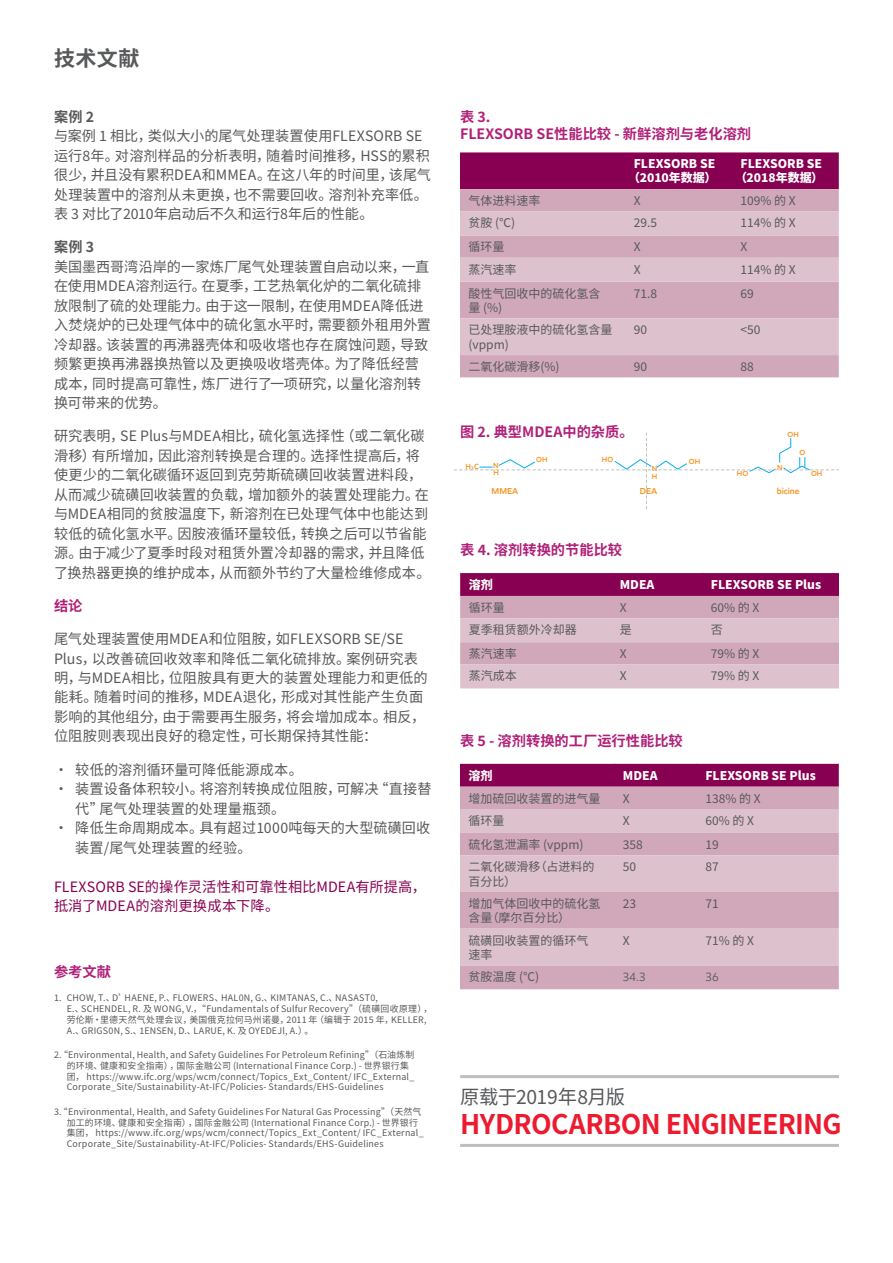
<style>
.page{position:relative;width:893px;height:1263px;background:#fff}
.page>*{position:absolute;margin:0;border:0;box-sizing:border-box;transform-origin:0 0}
.t1{font:700 27px "Source Han Sans SC";letter-spacing:-.025em;color:#ed1b2f}
.t2{font:700 21px "Source Han Sans SC";color:#58595b}
.t3{font:19.5px "Source Han Sans SC";letter-spacing:-.02em;color:#58595b}
.t4{font:14.25px/19.5px "Source Han Sans SC";letter-spacing:.005em;color:#58595b}
.t5{font:700 14.25px/17.1px "Source Han Sans SC";color:#b02078}
.t6{font:14.25px/19.5px "Source Han Sans SC";letter-spacing:.005em;color:#870051}
.t7{font:700 14.25px "Source Han Sans SC";color:#58595b}
.t8{font:12px/14.4px "Source Han Sans SC";color:#58595b}
.t9{font:800 12px/14.4px "Source Han Sans SC";color:#fff;text-align:center}
.t10{font:12px "E Mprint";color:#58595b}
.t11{font:9px/10.8px "Source Han Sans SC";letter-spacing:.02em;color:#58595b}
.t12{font:600 8.7px "E Mprint";color:#f7941e}
.t13{font:600 7.5px/7.5px "E Mprint";color:#f7941e}
</style>
<div class="page">
<div style="left:460px;top:152px;width:379px;height:37px;background:#870051"></div>
<div style="left:460px;top:189px;width:379px;height:188px;background:#d0a8b9"></div>
<svg style="left:460px;top:211px;width:379px;height:144px;background:#d7b7c5"></svg>
<svg style="left:454px;top:432px;width:385px;height:77px"></svg>
<svg style="left:460px;top:573px;width:379px;height:115px;background:#c791ad"></svg>
<div style="left:460px;top:764px;width:379px;height:23px;background:#870051"></div>
<div style="left:460px;top:787px;width:379px;height:202px;background:#d0a8b9"></div>
<svg style="left:460px;top:809px;width:379px;height:156px;background:#d8b7c5"></svg>
<hr style="left:460px;top:1144px;width:379px;height:3px;background:#bcbec0">
<hr style="left:460px;top:1075px;width:379px;height:3px;background:#bcbec0">
<h2 class="t2" style="left:54px;top:47px;width:87px">技术文献</h2>
<p class="t7" style="left:54px;top:109px;width:42px">案例 2</p>
<p class="t4" style="left:54px;top:127px;width:378px">与案例 1 相比，类似大小的尾气处理装置使用FLEXSORB SE运行8年。对溶剂样品的分析表明，随着时间推移，HSS的累积很少，并且没有累积DEA和MMEA。在这八年的时间里，该尾气处理装置中的溶剂从未更换，也不需要回收。溶剂补充率低。表 3 对比了2010年启动后不久和运行8年后的性能。</p>
<p class="t7" style="left:54px;top:239px;width:42px">案例 3</p>
<p class="t4" style="left:54px;top:257px;width:378px">美国墨西哥湾沿岸的一家炼厂尾气处理装置自启动以来，一直在使用MDEA溶剂运行。在夏季，工艺热氧化炉的二氧化硫排放限制了硫的处理能力。由于这一限制，在使用MDEA降低进入焚烧炉的已处理气体中的硫化氢水平时，需要额外租用外置冷却器。该装置的再沸器壳体和吸收塔也存在腐蚀问题，导致频繁更换再沸器换热管以及更换吸收塔壳体。为了降低经营成本，同时提高可靠性，炼厂进行了一项研究，以量化溶剂转换可带来的优势。</p>
<p class="t4" style="left:54px;top:427px;width:378px">研究表明，SE Plus与MDEA相比，硫化氢选择性（或二氧化碳滑移）有所增加，因此溶剂转换是合理的。选择性提高后，将使更少的二氧化碳循环返回到克劳斯硫磺回收装置进料段，从而减少硫磺回收装置的负载，增加额外的装置处理能力。在与MDEA相同的贫胺温度下，新溶剂在已处理气体中也能达到较低的硫化氢水平。因胺液循环量较低，转换之后可以节省能源。由于减少了夏季时段对租赁外置冷却器的需求，并且降低了换热器更换的维护成本，从而额外节约了大量检维修成本。</p>
<p class="t5" style="left:54px;top:597px;width:30px">结论</p>
<p class="t4" style="left:54px;top:629px;width:375px">尾气处理装置使用MDEA和位阻胺，如FLEXSORB SE/SE<br>Plus，以改善硫回收效率和降低二氧化硫排放。案例研究表明，与MDEA相比，位阻胺具有更大的装置处理能力和更低的能耗。随着时间的推移，MDEA退化，形成对其性能产生负面影响的其他组分，由于需要再生服务，将会增加成本。相反，位阻胺则表现出良好的稳定性，可长期保持其性能：</p>
<p class="t4" style="left:54px;top:760px;width:250px">• 较低的溶剂循环量可降低能源成本。</p>
<p class="t4" style="left:75px;top:779px;width:358px;text-indent:-21px">• 装置设备体积较小。将溶剂转换成位阻胺，可解决“直接替代”尾气处理装置的处理量瓶颈。</p>
<p class="t4" style="left:75px;top:818px;width:356px;text-indent:-21px">• 降低生命周期成本。具有超过1000吨每天的大型硫磺回收装置/尾气处理装置的经验。</p>
<p class="t6" style="left:54px;top:877px;width:373px">FLEXSORB SE的操作灵活性和可靠性相比MDEA有所提高，抵消了MDEA的溶剂更换成本下降。</p>
<p class="t5" style="left:54px;top:963px;width:58px">参考文献</p>
<p class="t11" style="left:67px;top:993px;width:367px;text-indent:-13px">1. CHOW, T.、D’HAENE, P.、FLOWERS、HAL0N, G.、KIMTANAS, C.、NASAST0,<br>E.、SCHENDEL, R. 及 WONG, V.，“Fundamentals of Sulfur Recovery”（硫磺回收原理），劳伦斯•里德天然气处理会议，美国俄克拉何马州诺曼，2011 年（编辑于 2015 年，KELLER, A.、GRIGS0N, S.、1ENSEN, D.、LARUE, K. 及 OYEDEJl, A.）。</p>
<p class="t11" style="left:67px;top:1049px;width:349px;text-indent:-13px">2.“Environmental, Health, and Safety Guidelines For Petroleum Refining”（石油炼制的环境、健康和安全指南），国际金融公司 (International Finance Corp.) - 世界银行集团， https://www.ifc.org/wps/wcm/connect/Topics_Ext_Content/ IFC_External_ Corporate_Site/Sustainability-At-IFC/Policies- Standards/EHS-Guidelines</p>
<p class="t11" style="left:67px;top:1106px;width:358px;text-indent:-13px">3.“Environmental, Health, and Safety Guidelines For Natural Gas Processing”（天然气加工的环境、健康和安全指南），国际金融公司 (International Finance Corp.) - 世界银行集团， https://www.ifc.org/wps/wcm/connect/Topics_Ext_Content/ IFC_External_ Corporate_Site/Sustainability-At-IFC/Policies- Standards/EHS-Guidelines</p>
<p class="t5" style="left:460px;top:108px;width:293px">表 3.<br>FLEXSORB SE性能比较 - 新鲜溶剂与老化溶剂</p>
<p class="t9" style="left:628px;top:157px;width:90px">FLEXSORB SE（2010年数据）</p>
<p class="t9" style="left:735px;top:157px;width:90px">FLEXSORB SE（2018年数据）</p>
<p class="t8" style="left:468px;top:194px;width:73px">气体进料速率</p>
<p class="t8" style="left:634px;top:194px;width:8px">X</p>
<p class="t8" style="left:740px;top:194px;width:57px">109% 的 X</p>
<p class="t8" style="left:468px;top:216px;width:48px">贫胺 (℃)</p>
<p class="t8" style="left:634px;top:216px;width:25px">29.5</p>
<p class="t8" style="left:740px;top:216px;width:57px">114% 的 X</p>
<p class="t8" style="left:468px;top:240px;width:37px">循环量</p>
<p class="t8" style="left:634px;top:240px;width:8px">X</p>
<p class="t8" style="left:740px;top:240px;width:8px">X</p>
<p class="t8" style="left:468px;top:262px;width:49px">蒸汽速率</p>
<p class="t8" style="left:634px;top:262px;width:8px">X</p>
<p class="t8" style="left:740px;top:262px;width:57px">114% 的 X</p>
<p class="t8" style="left:468px;top:286px;width:133px">酸性气回收中的硫化氢含量 (%)</p>
<p class="t8" style="left:634px;top:286px;width:25px">71.8</p>
<p class="t8" style="left:740px;top:286px;width:15px">69</p>
<p class="t8" style="left:468px;top:323px;width:145px">已处理胺液中的硫化氢含量(vppm)</p>
<p class="t8" style="left:634px;top:323px;width:15px">90</p>
<p class="t8" style="left:740px;top:323px;width:21px">&lt;50</p>
<p class="t8" style="left:468px;top:360px;width:93px">二氧化碳滑移(%)</p>
<p class="t8" style="left:634px;top:360px;width:15px">90</p>
<p class="t8" style="left:740px;top:360px;width:15px">88</p>
<p class="t5" style="left:460px;top:424px;width:175px">图 2. 典型MDEA中的杂质。</p>
<p class="t13" style="left:787px;top:430px;width:13px">OH</p>
<p class="t13" style="left:465px;top:463px;width:15px">H₃C</p>
<p class="t13" style="left:536px;top:456px;width:13px">OH</p>
<p class="t13" style="left:602px;top:456px;width:13px">HO</p>
<p class="t13" style="left:493px;top:462px;width:7px">N<br>H</p>
<p class="t13" style="left:652px;top:465px;width:7px">N<br>H</p>
<p class="t13" style="left:689px;top:457px;width:13px">OH</p>
<p class="t13" style="left:737px;top:470px;width:13px">HO</p>
<p class="t13" style="left:777px;top:463px;width:7px">N</p>
<p class="t13" style="left:800px;top:449px;width:7px">O</p>
<p class="t13" style="left:811px;top:470px;width:13px">OH</p>
<p class="t12" style="left:492px;top:486px;width:28px">MMEA</p>
<p class="t12" style="left:640px;top:486px;width:19px">DEA</p>
<p class="t12" style="left:777px;top:486px;width:24px">bicine</p>
<p class="t5" style="left:460px;top:541px;width:163px">表 4. 溶剂转换的节能比较</p>
<p class="t9" style="left:469px;top:578px;width:25px">溶剂</p>
<p class="t9" style="left:620px;top:578px;width:36px">MDEA</p>
<p class="t9" style="left:711px;top:578px;width:112px">FLEXSORB SE Plus</p>
<p class="t8" style="left:469px;top:600px;width:37px">循环量</p>
<p class="t8" style="left:620px;top:600px;width:8px">X</p>
<p class="t8" style="left:711px;top:600px;width:50px">60% 的 X</p>
<p class="t8" style="left:469px;top:623px;width:109px">夏季租赁额外冷却器</p>
<p class="t8" style="left:620px;top:623px;width:13px">是</p>
<p class="t8" style="left:711px;top:623px;width:13px">否</p>
<p class="t8" style="left:469px;top:647px;width:49px">蒸汽速率</p>
<p class="t8" style="left:620px;top:647px;width:8px">X</p>
<p class="t8" style="left:711px;top:647px;width:50px">79% 的 X</p>
<p class="t8" style="left:469px;top:669px;width:49px">蒸汽成本</p>
<p class="t8" style="left:620px;top:669px;width:8px">X</p>
<p class="t8" style="left:711px;top:669px;width:50px">79% 的 X</p>
<p class="t5" style="left:460px;top:732px;width:224px">表 5 - 溶剂转换的工厂运行性能比较</p>
<p class="t9" style="left:468px;top:769px;width:25px">溶剂</p>
<p class="t9" style="left:623px;top:769px;width:36px">MDEA</p>
<p class="t9" style="left:705px;top:769px;width:112px">FLEXSORB SE Plus</p>
<p class="t8" style="left:468px;top:791px;width:133px">增加硫回收装置的进气量</p>
<p class="t8" style="left:623px;top:791px;width:8px">X</p>
<p class="t8" style="left:705px;top:791px;width:57px">138% 的 X</p>
<p class="t8" style="left:468px;top:814px;width:37px">循环量</p>
<p class="t8" style="left:623px;top:814px;width:8px">X</p>
<p class="t8" style="left:705px;top:814px;width:50px">60% 的 X</p>
<p class="t8" style="left:468px;top:837px;width:117px">硫化氢泄漏率 (vppm)</p>
<p class="t8" style="left:623px;top:837px;width:21px">358</p>
<p class="t8" style="left:705px;top:837px;width:15px">19</p>
<p class="t8" style="left:468px;top:860px;width:127px">二氧化碳滑移（占进料的百分比）</p>
<p class="t8" style="left:623px;top:860px;width:15px">50</p>
<p class="t8" style="left:705px;top:860px;width:15px">87</p>
<p class="t8" style="left:468px;top:896px;width:133px">增加气体回收中的硫化氢含量（摩尔百分比）</p>
<p class="t8" style="left:623px;top:896px;width:15px">23</p>
<p class="t8" style="left:705px;top:896px;width:15px">71</p>
<p class="t8" style="left:468px;top:933px;width:121px">硫磺回收装置的循环气速率</p>
<p class="t8" style="left:623px;top:933px;width:8px">X</p>
<p class="t8" style="left:705px;top:933px;width:50px">71% 的 X</p>
<p class="t8" style="left:468px;top:970px;width:72px">贫胺温度 (℃)</p>
<p class="t10" style="left:623px;top:969px;width:24px">34.3</p>
<p class="t10" style="left:705px;top:969px;width:15px">36</p>
<h3 class="t3" style="left:460px;top:1085px;width:167px">原载于2019年8月版</h3>
<h1 class="t1" style="left:460px;top:1109px;width:383px">HYDROCARBON ENGINEERING</h1>
</div>
